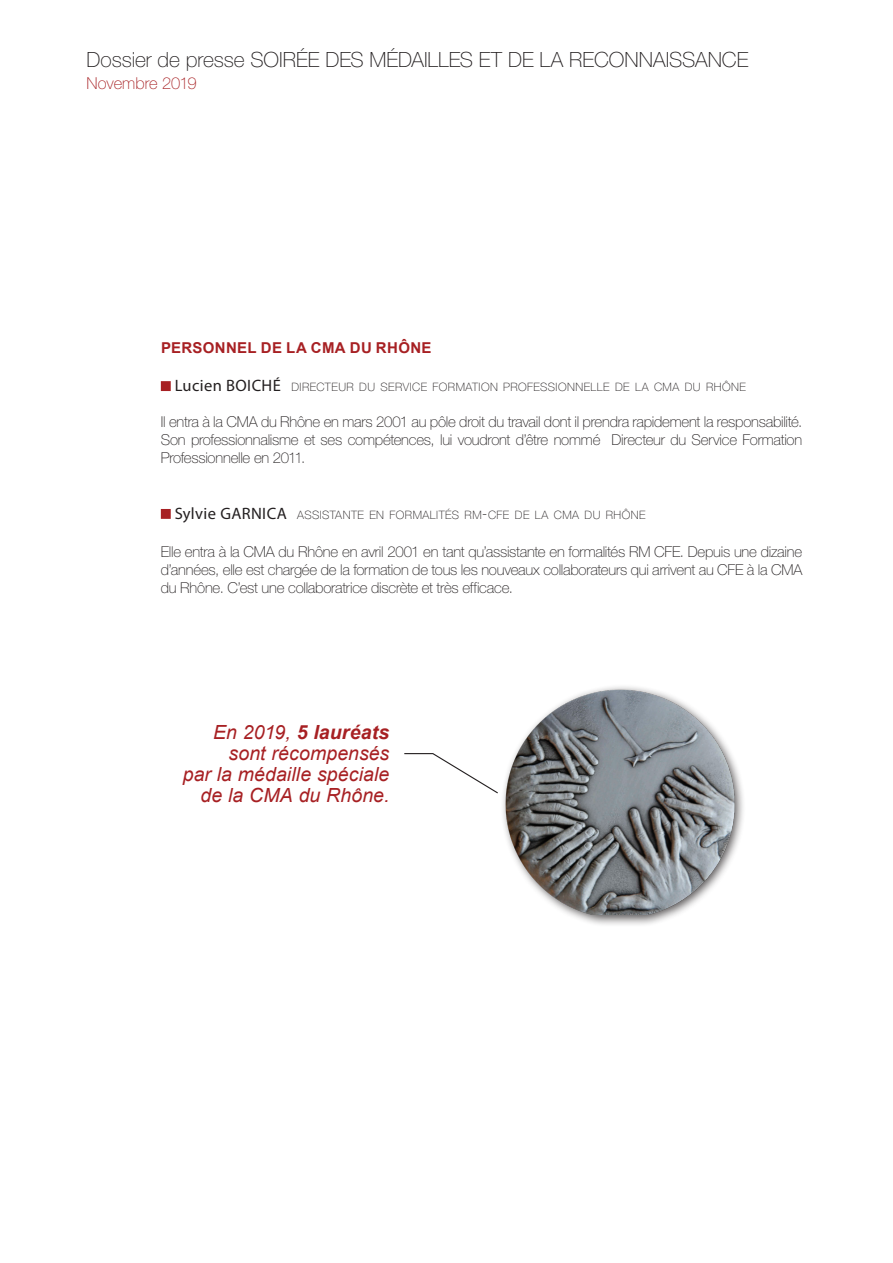
<style>
.page{position:relative;width:893px;height:1263px;background:#fff}
.page>*{position:absolute;margin:0;border:0;box-sizing:border-box;transform-origin:0 0}
.t1{font:100 21px "Helvetica Neue";letter-spacing:-.005em;color:#231f20}
.t2{font:italic 19.5px/21px "Arial";letter-spacing:.005em;color:#a72023;text-align:right}
.t3{font:100 16.5px "Helvetica Neue";letter-spacing:-.01em;color:#a72023}
.t4{font:100 15px/18px "Helvetica Neue";letter-spacing:-.015em;color:#231f20;text-align:justify}
.t5{font:700 15px "Arial";letter-spacing:.035em;color:#231f20}
.t6{font:700 15px "Arial";letter-spacing:.025em;color:#a72023}
.t7{font:100 11.55px "Helvetica Neue";letter-spacing:.04em;color:#231f20}
.s1{font-family:"Myriad Pro";font-weight:400;font-size:16.5px}
.s2{font-size:16.5px}
.s3{font-weight:700}
</style>
<div class="page">
<div style="left:500px;top:684px;width:246px;height:243px;background:#231f20;opacity:.75"></div>
<img style="left:500px;top:684px;width:241px;height:231px">
<svg style="left:404px;top:753px;width:94px;height:41px"></svg>
<div style="left:161px;top:381px;width:10px;height:10px;background:#a72023"></div>
<div style="left:161px;top:509px;width:10px;height:10px;background:#a72023"></div>
<h1 class="t1" style="left:87px;top:47px;width:663px">Dossier de presse SOIRÉE DES MÉDAILLES ET DE LA RECONNAISSANCE</h1>
<p class="t3" style="left:87px;top:74px;width:112px">Novembre 2019</p>
<p class="t5" style="left:158px;top:49px;width:557px">Dossier de Presse SOIRÉE DES MÉDAILLES ET DE LA RECONNAISSANCE</p>
<p class="t6" style="left:161px;top:337px;width:272px">PERSONNEL DE LA CMA DU RHÔNE</p>
<p class="t7" style="left:175px;top:380px;width:573px"><span class="s1">Lucien BOICHÉ</span> DIRECTEUR DU SERVICE FORMATION PROFESSIONNELLE DE LA CMA DU RHÔNE</p>
<p class="t4" style="left:161px;top:413px;width:643px">Il entra à la CMA du Rhône en mars 2001 au pôle droit du travail dont il prendra rapidement la responsabilité.<br>Son professionnalisme et ses compétences, lui voudront d’être nommé Directeur du Service Formation Professionnelle en 2011.</p>
<p class="t7" style="left:175px;top:508px;width:472px"><span class="s1">Sylvie GARNICA</span> ASSISTANTE EN FORMALITÉS RM<span class="s2">-</span>CFE DE LA CMA DU RHÔNE</p>
<p class="t4" style="left:161px;top:542px;width:643px">Elle entra à la CMA du Rhône en avril 2001 en tant qu’assistante en formalités RM CFE. Depuis une dizaine d’années, elle est chargée de la formation de tous les nouveaux collaborateurs qui arrivent au CFE à la CMA du Rhône. C’est une collaboratrice discrète et très efficace.</p>
<h2 class="t2" style="left:183px;top:722px;width:208px">En 2019, <span class="s3">5 lauréats </span>sont récompensés<br>par la médaille spéciale de la CMA du Rhône.</h2>
</div>
